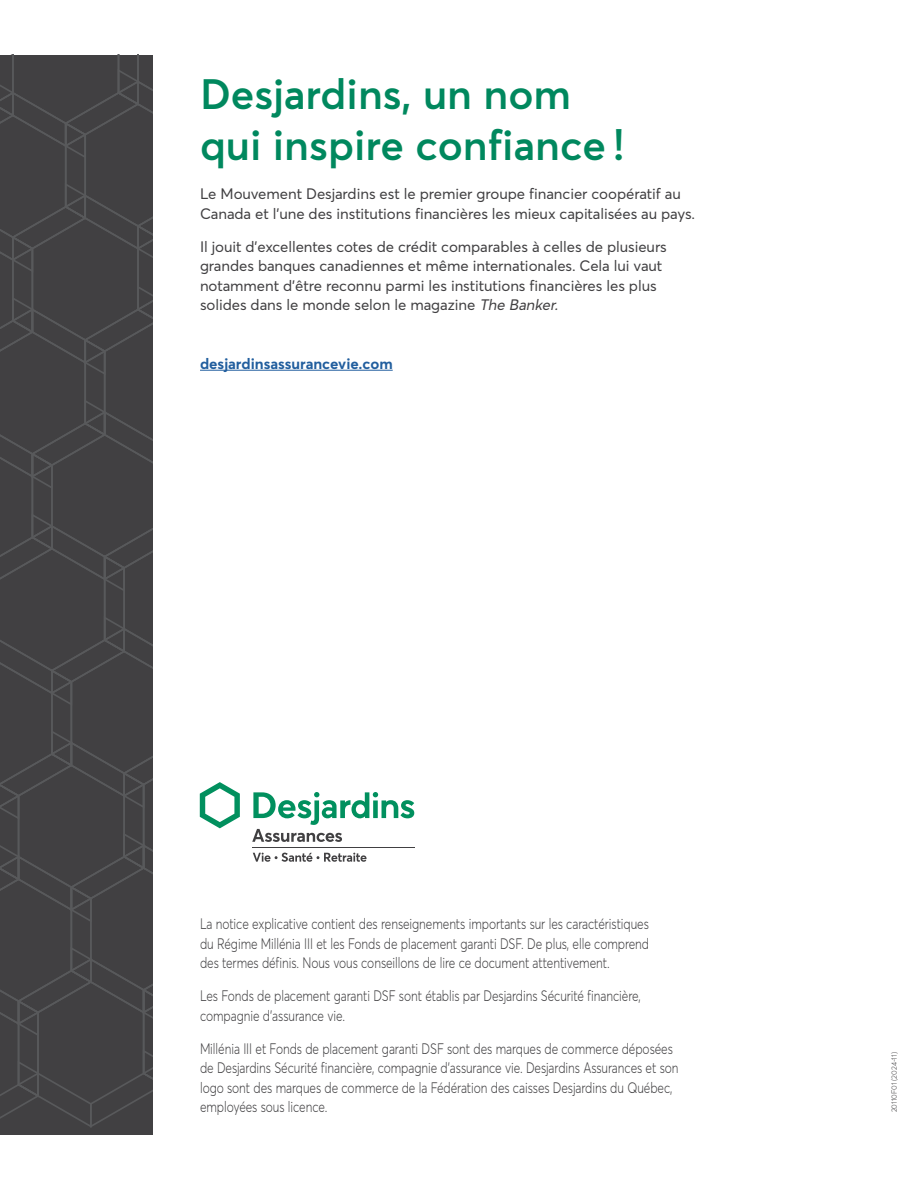
<style>
.page{position:relative;width:918px;height:1188px;background:#fff}
.page>*{position:absolute;margin:0;border:0;box-sizing:border-box;transform-origin:0 0}
.t1{font:600 42px/50.4px "Averta";color:#00885e}
.t2{font:300 15px/19.5px "Averta";letter-spacing:-.005em;color:#414042;scale:.8 1}
.t3{font:15px/19.5px "Averta";letter-spacing:-.005em;color:#414042}
.t4{font:700 15px "Averta";color:#215e9e}
.t5{font:300 7.5px "Averta";color:#414042}
.s1{font-style:italic}
</style>
<div class="page">
<hr style="left:200px;top:370px;width:193px;height:1px;background:#215e9e">
<svg style="left:256px;top:861px;width:110px;height:1px"></svg>
<img style="left:200px;top:782px;width:214px;height:79px">
<svg style="left:0;top:55px;width:153px;height:1080px;background:#424143"></svg>
<h2 class="t1" style="left:200px;top:69px;width:426px">Desjardins, un nom qui inspire confiance !</h2>
<p class="t3" style="left:200px;top:184px;width:497px">Le Mouvement Desjardins est le premier groupe financier coopératif au<br>Canada et l’une des institutions financières les mieux capitalisées au pays.</p>
<p class="t3" style="left:200px;top:237px;width:468px">Il jouit d’excellentes cotes de crédit comparables à celles de plusieurs grandes banques canadiennes et même internationales. Cela lui vaut notamment d’être reconnu parmi les institutions financières les plus solides dans le monde selon le magazine <span class="s1">The Banker.</span></p>
<p class="t4" style="left:200px;top:354px;width:194px">desjardinsassurancevie.com</p>
<p class="t2" style="left:200px;top:914px;width:563px;text-align:justify">La notice explicative contient des renseignements importants sur les caractéristiques du Régime Millénia III et les Fonds de placement garanti DSF. De plus, elle comprend des termes définis. Nous vous conseillons de lire ce document attentivement.</p>
<p class="t2" style="left:200px;top:986px;width:553px">Les Fonds de placement garanti DSF sont établis par Desjardins Sécurité financière, compagnie d’assurance vie.</p>
<p class="t2" style="left:200px;top:1039px;width:600px">Millénia III et Fonds de placement garanti DSF sont des marques de commerce déposées de Desjardins Sécurité financière, compagnie d’assurance vie. Desjardins Assurances et son logo sont des marques de commerce de la Fédération des caisses Desjardins du Québec, employées sous licence.</p>
<p class="t5" style="left:889px;top:1112px;width:62px;rotate:-90deg">20110F01 (2024-11)</p>
</div>
